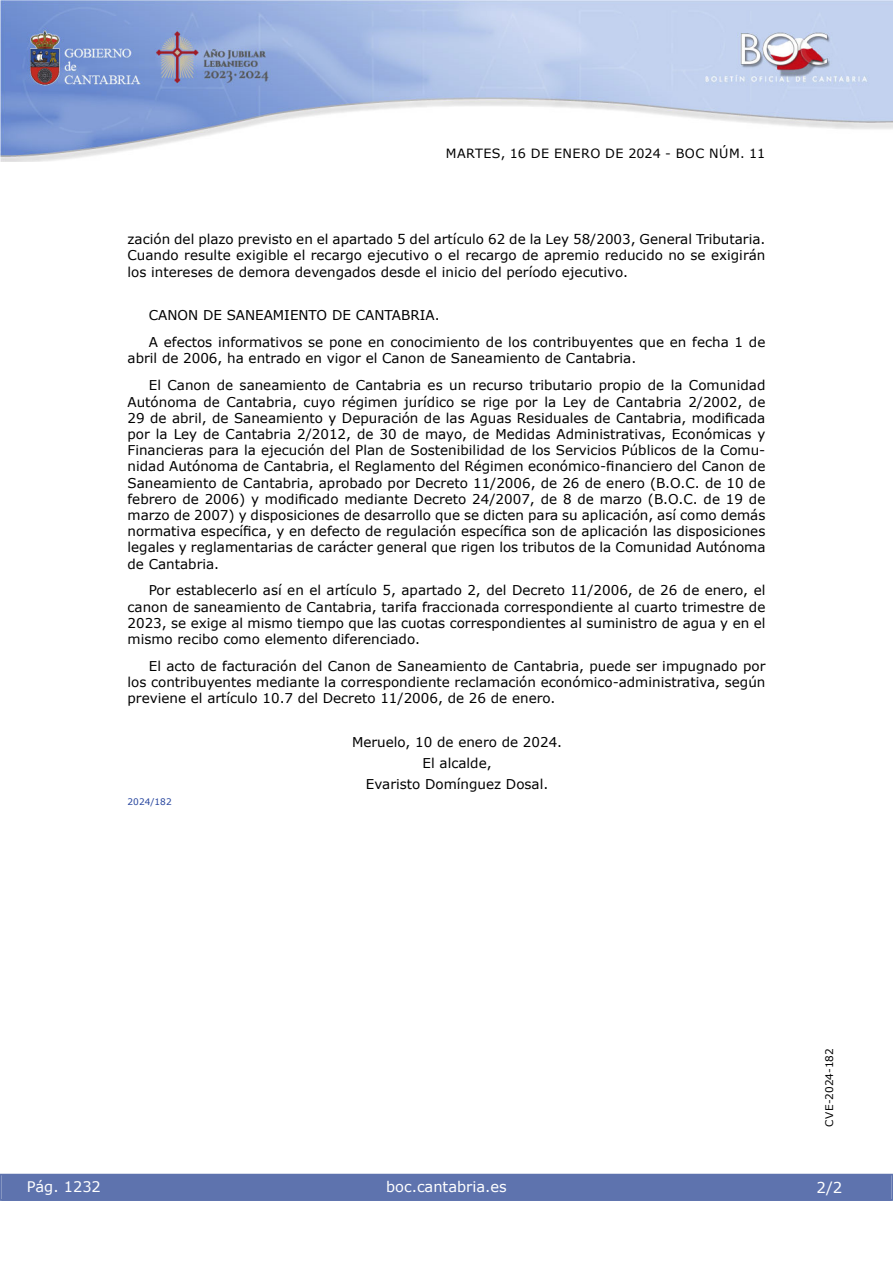
<style>
.page{position:relative;width:893px;height:1263px;background:#fff}
.page>*{position:absolute;margin:0;border:0;box-sizing:border-box;transform-origin:0 0}
.t1{font:15px "Verdana 2";color:#fff}
.t2{font:14.55px "Verdana 2";color:#fff}
.inicio_de_parrafo{font:13.5px/16.2px "Verdana 2";color:#000;text-align:justify}
.center{font:13.5px "Verdana 2";color:#000}
.t3{font:12.75px "Verdana 2";letter-spacing:.035em;color:#000}
.t4{font:10.5px "Verdana 2";color:#000}
.numero_exp{font:9px "Verdana 2";color:#27459e}
.s1{font-family:"Verdana"}
</style>
<div class="page">
<img style="left:0;top:0;width:893px;height:161px">
<div style="left:1px;top:1174px;width:890px;height:27px;background:#5e73ae"></div>
<p class="t3" style="left:446px;top:144px;width:321px">MARTES, 16 DE ENERO DE 2024 - BOC NÚM. 11</p>
<p class="inicio_de_parrafo" style="left:128px;top:231px;width:639px">zación del plazo previsto en el apartado 5 del artículo 62 de la Ley 58/2003, General Tributaria.<br>Cuando resulte exigible el recargo ejecutivo o el recargo de apremio reducido no se exigirán los intereses de demora devengados desde el inicio del período ejecutivo.</p>
<p class="inicio_de_parrafo" style="left:149px;top:307px;width:292px">CANON DE SANEAMIENTO DE CANTABRIA.</p>
<p class="inicio_de_parrafo" style="left:128px;top:334px;width:639px;text-indent:21px">A efectos informativos se pone en conocimiento de los contribuyentes que en fecha 1 de abril de 2006, ha entrado en vigor el Canon de Saneamiento de Cantabria.</p>
<p class="inicio_de_parrafo" style="left:128px;top:377px;width:639px;text-indent:21px">El Canon de saneamiento de Cantabria es un recurso tributario propio de la Comunidad Autónoma de Cantabria, cuyo régimen jurídico se rige por la Ley de Cantabria 2/2002, de <span class="s1">29 de abril, de Saneamiento y Depuración de las Aguas Residuales de Cantabria, modificada </span>por la Ley de Cantabria 2/2012, de 30 de mayo, de Medidas Administrativas, Económicas y Financieras para la ejecución del Plan de Sostenibilidad de los Servicios Públicos de la Comu&shy;<span class="s1">nidad Autónoma de Cantabria, el Reglamento del Régimen económico-financiero del Canon de </span>Saneamiento de Cantabria, aprobado por Decreto 11/2006, de 26 de enero (B.O.C. de 10 de <span class="s1">febrero de 2006) y modificado mediante Decreto 24/2007, de 8 de marzo (B.O.C. de 19 de marzo de 2007) y disposiciones de desarrollo que se dicten para su aplicación, así como demás normativa específica, y en defecto de regulación específica son de aplicación las disposiciones </span>legales y reglamentarias de carácter general que rigen los tributos de la Comunidad Autónoma de Cantabria.</p>
<p class="inicio_de_parrafo" style="left:128px;top:582px;width:639px;text-indent:21px">Por establecerlo así en el artículo 5, apartado 2, del Decreto 11/2006, de 26 de enero, el canon de saneamiento de Cantabria, tarifa fraccionada correspondiente al cuarto trimestre de 2023, se exige al mismo tiempo que las cuotas correspondientes al suministro de agua y en el mismo recibo como elemento diferenciado.</p>
<p class="inicio_de_parrafo" style="left:128px;top:658px;width:639px;text-indent:21px">El acto de facturación del Canon de Saneamiento de Cantabria, puede ser impugnado por los contribuyentes mediante la correspondiente reclamación económico-administrativa, según previene el artículo 10.7 del Decreto 11/2006, de 26 de enero.</p>
<p class="center" style="left:352px;top:733px;width:212px">Meruelo, 10 de enero de 2024.</p>
<p class="center" style="left:423px;top:754px;width:71px">El alcalde,</p>
<p class="center" style="left:366px;top:775px;width:184px">Evaristo Domínguez Dosal.</p>
<p class="numero_exp" style="left:128px;top:795px;width:46px">2024/182</p>
<p class="t2" style="left:27px;top:1177px;width:76px">Pág. 1232</p>
<p class="t2" style="left:386px;top:1177px;width:122px">boc.cantabria.es</p>
<p class="t4" style="left:822px;top:1126px;width:80px;rotate:-90deg">CVE-2024-182</p>
<p class="t1" style="left:816px;top:1177px;width:27px">2/2</p>
</div>
